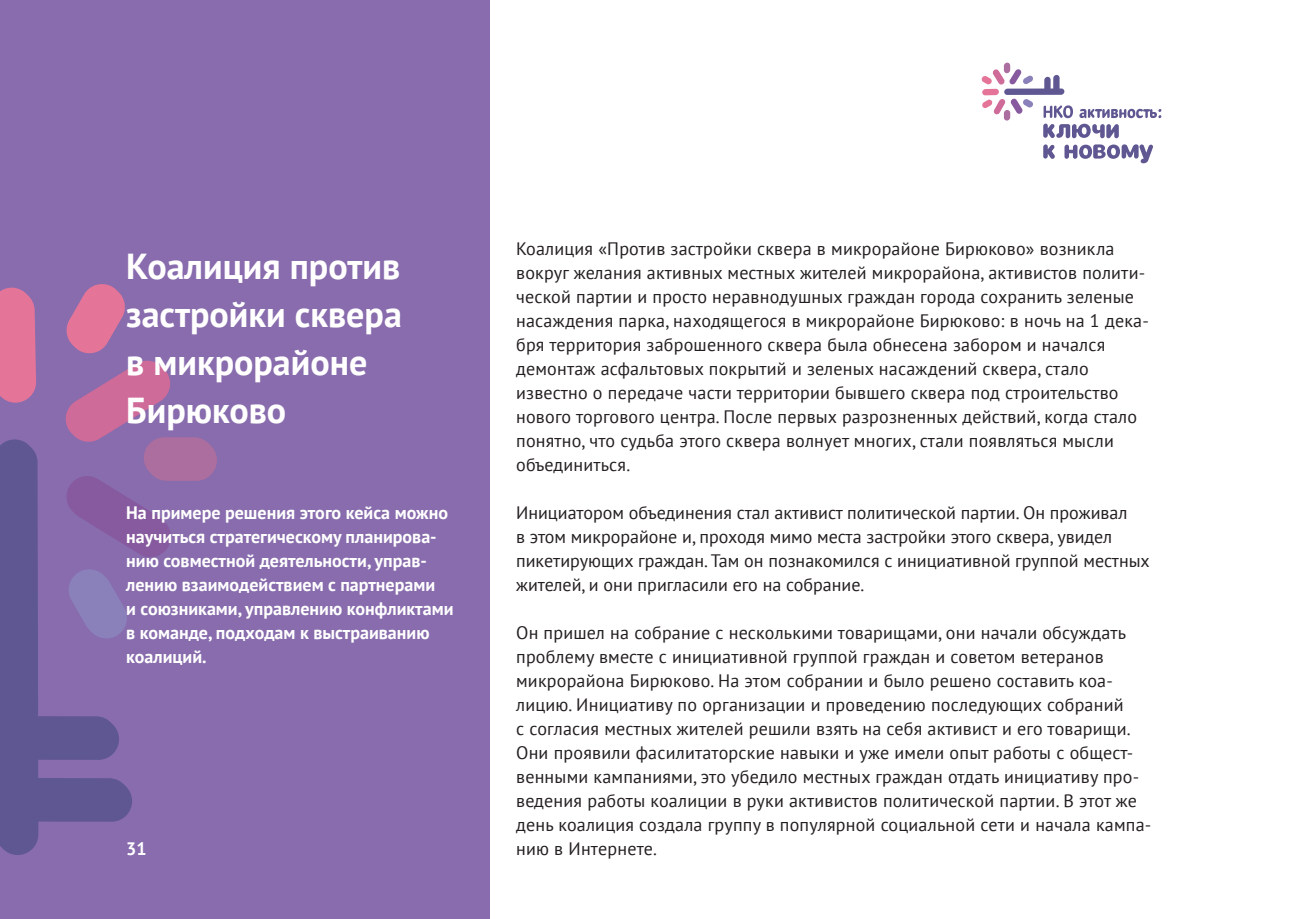
<style>
.page{position:relative;width:1289px;height:919px;background:#fff}
.page>*{position:absolute;margin:0;border:0;box-sizing:border-box;transform-origin:0 0}
.header_p3{font:700 36px/48px "PT Sans";color:#fff}
.text_tab{font:18px/24px "PT Sans";letter-spacing:.01em;color:#231f20}
.text_tab-2{font:700 18px/24px "PT Sans";color:#fff}
</style>
<div class="page">
<div style="left:0;top:0;width:489px;height:918px;background:#886cad"></div>
<svg style="left:0;top:284px;width:217px;height:273px"></svg>
<svg style="left:0;top:439px;width:132px;height:416px"></svg>
<svg style="left:981px;top:63px;width:180px;height:100px"></svg>
<p class="header_p3" style="left:126px;top:241px;width:277px">Коалиция против застройки сквера в микрорайоне<br>Бирюково</p>
<p class="text_tab-2" style="left:126px;top:500px;width:329px">На примере решения этого кейса можно научиться стратегическому планирова&shy;нию совместной деятельности, управ&shy;лению взаимодействием с партнерами<br>и союзниками, управлению конфликтами в команде, подходам к выстраиванию коалиций.</p>
<p class="text_tab-2" style="left:126px;top:836px;width:22px">31</p>
<p class="text_tab" style="left:516px;top:236px;width:634px">Коалиция «Против застройки сквера в микрорайоне Бирюково» возникла вокруг желания активных местных жителей микрорайона, активистов полити&shy;ческой партии и просто неравнодушных граждан города сохранить зеленые насаждения парка, находящегося в микрорайоне Бирюково: в ночь на 1 дека&shy;бря территория заброшенного сквера была обнесена забором и начался демонтаж асфальтовых покрытий и зеленых насаждений сквера, стало известно о передаче части территории бывшего сквера под строительство нового торгового центра. После первых разрозненных действий, когда стало понятно, что судьба этого сквера волнует многих, стали появляться мысли объединиться.</p>
<p class="text_tab" style="left:516px;top:500px;width:635px">Инициатором объединения стал активист политической партии. Он проживал<br>в этом микрорайоне и, проходя мимо места застройки этого сквера, увидел пикетирующих граждан. Там он познакомился с инициативной группой местных жителей, и они пригласили его на собрание.</p>
<p class="text_tab" style="left:516px;top:620px;width:636px">Он пришел на собрание с несколькими товарищами, они начали обсуждать проблему вместе с инициативной группой граждан и советом ветеранов микрорайона Бирюково. На этом собрании и было решено составить коа&shy;лицию. Инициативу по организации и проведению последующих собраний<br>с согласия местных жителей решили взять на себя активист и его товарищи.<br>Они проявили фасилитаторские навыки и уже имели опыт работы с общест&shy;венными кампаниями, это убедило местных граждан отдать инициативу про&shy;ведения работы коалиции в руки активистов политической партии. В этот же день коалиция создала группу в популярной социальной сети и начала кампа&shy;нию в Интернете.</p>
</div>
